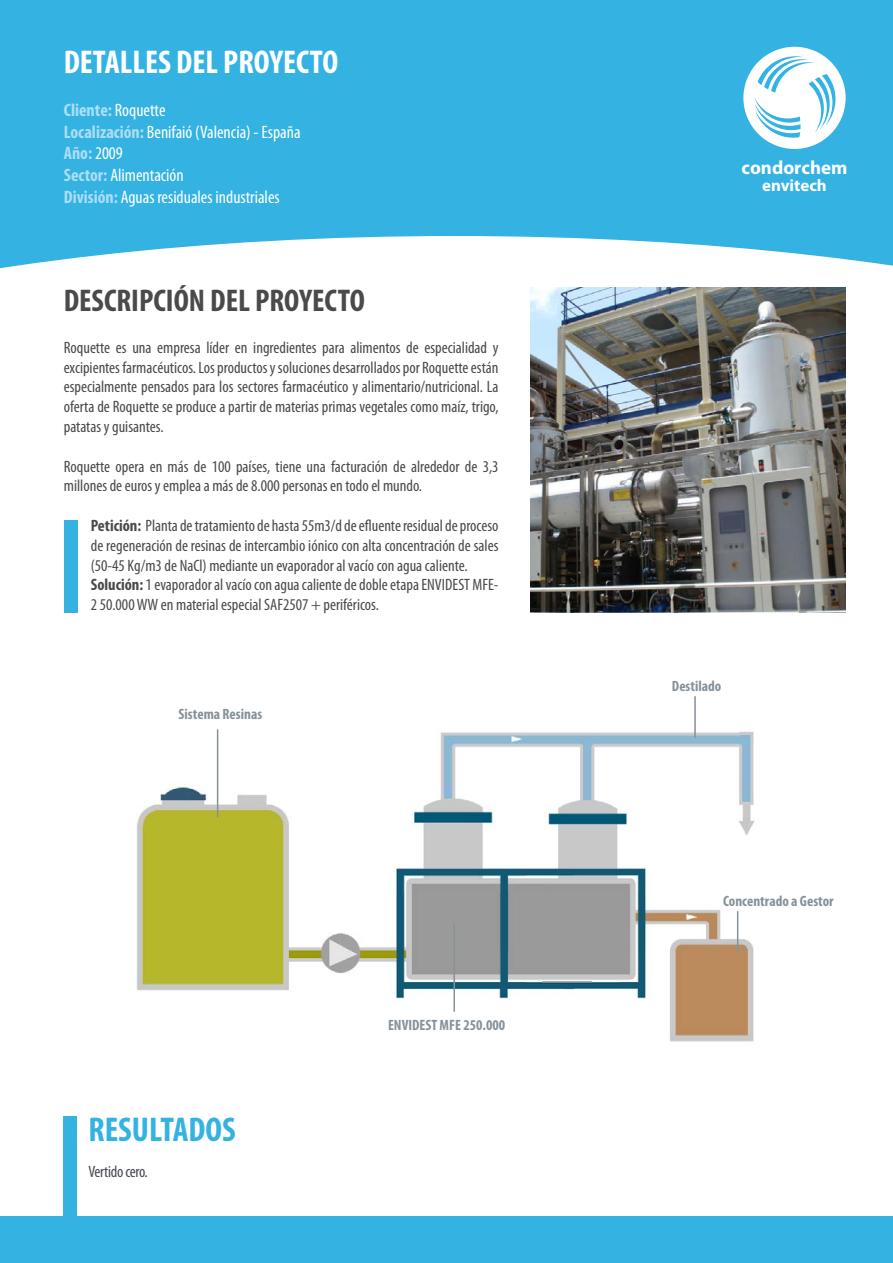
<style>
.page{position:relative;width:893px;height:1263px;background:#fff}
.page>*{position:absolute;margin:0;border:0;box-sizing:border-box;transform-origin:0 0}
.t1{font:700 condensed 34.5px "Myriad Pro";color:#34b3e3}
.t2{font:700 condensed 33px "Myriad Pro";color:#fff}
.t3{font:700 condensed 31.5px "Myriad Pro";color:#4a4a4a}
.t4{font:700 18.9px "Myriad Pro";color:#fff}
.t5{font:condensed 18px/21.6px "Myriad Pro";color:#fff}
.t6{font:700 16.8px "Myriad Pro";color:#fff}
.t7{font:condensed 16.5px/19.8px "Myriad Pro";color:#4a4a4a;text-align:justify}
.t8{font:condensed 16.5px "Myriad Pro";letter-spacing:-.02em;color:#494b52}
.t9{font:700 condensed 15px "Myriad Pro";color:#86919a}
.s1{font-weight:700;color:#aae0f7}
.s2{font-weight:700;color:#adddf4}
.s3{font-weight:700}
</style>
<div class="page">
<div style="left:0;top:0;width:893px;height:236px;background:#34b3e3"></div>
<svg style="left:0;top:236px;width:893px;height:377px"></svg>
<img style="left:136px;top:729px;width:619px;height:313px">
<img style="left:530px;top:288px;width:316px;height:324px">
<div style="left:64px;top:520px;width:13px;height:92px;background:#34b3e3"></div>
<div style="left:64px;top:1116px;width:13px;height:146px;background:#34b3e3"></div>
<div style="left:0;top:1216px;width:893px;height:47px;background:#34b3e3"></div>
<hr style="left:542px;top:981px;width:50px;height:2px;background:#86919a">
<hr style="left:453px;top:924px;width:2px;height:88px;background:#86919a">
<hr style="left:217px;top:729px;width:1px;height:88px;background:#86919a">
<hr style="left:694px;top:696px;width:2px;height:42px;background:#86919a">
<hr style="left:737px;top:911px;width:1px;height:42px;background:#86919a">
<div style="left:743px;top:47px;width:103px;height:102px;background:#fff;border-radius:50%"></div>
<svg style="left:754px;top:56px;width:81px;height:82px"></svg>
<h2 class="t2" style="left:64px;top:44px;width:276px">DETALLES DEL PROYECTO</h2>
<p class="t5" style="left:64px;top:99px;width:238px"><span class="s1">Cliente:</span> Roquette<br><span class="s2">Localización:</span> Benifaió (Valencia) - España<br><span class="s2">Año:</span> 2009<br><span class="s2">Sector:</span> Alimentación<br><span class="s2">División:</span> Aguas residuales industriales</p>
<h3 class="t3" style="left:64px;top:283px;width:303px">DESCRIPCIÓN DEL PROYECTO</h3>
<p class="t7" style="left:64px;top:337px;width:436px">Roquette es una empresa líder en ingredientes para alimentos de especialidad y excipientes farmacéuticos. Los productos y soluciones desarrollados por Roquette están especialmente pensados para los sectores farmacéutico y alimentario/nutricional. La oferta de Roquette se produce a partir de materias primas vegetales como maíz, trigo, patatas y guisantes.</p>
<p class="t7" style="left:64px;top:456px;width:436px">Roquette opera en más de 100 países, tiene una facturación de alrededor de 3,3 millones de euros y emplea a más de 8.000 personas en todo el mundo.</p>
<p class="t7" style="left:91px;top:515px;width:409px;text-indent:-27px"><span class="s3">• Petición:</span> Planta de tratamiento de hasta 55m3/d de efluente residual de proceso de regeneración de resinas de intercambio iónico con alta concentración de sales (50-45 Kg/m3 de NaCl) mediante un evaporador al vacío con agua caliente.</p>
<p class="t7" style="left:91px;top:575px;width:409px;text-indent:-27px"><span class="s3">• Solución:</span> 1 evaporador al vacío con agua caliente de doble etapa ENVIDEST MFE-<br>2 50.000 WW en material especial SAF2507 + periféricos.</p>
<p class="t9" style="left:179px;top:705px;width:85px">Sistema Resinas</p>
<h1 class="t1" style="left:88px;top:1110px;width:149px">RESULTADOS</h1>
<p class="t8" style="left:88px;top:1161px;width:61px">Vertido cero.</p>
<p class="t9" style="left:388px;top:1016px;width:119px">ENVIDEST MFE 250.000</p>
<p class="t4" style="left:742px;top:157px;width:107px">condorchem</p>
<p class="t6" style="left:762px;top:176px;width:66px">envitech</p>
<p class="t9" style="left:672px;top:678px;width:51px">Destilado</p>
<p class="t9" style="left:723px;top:893px;width:112px">Concentrado a Gestor</p>
</div>
